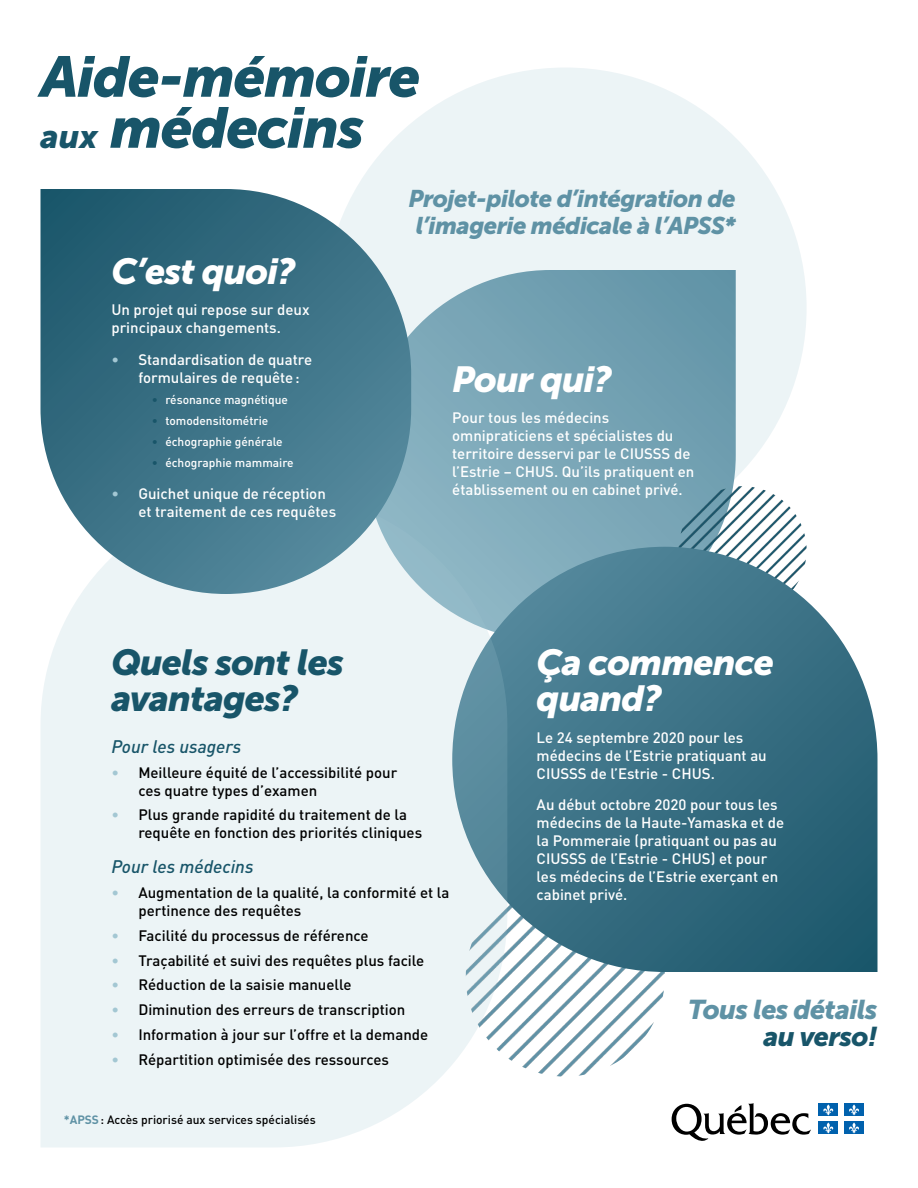
<style>
.page{position:relative;width:918px;height:1188px;background:#fff}
.page>*{position:absolute;margin:0;border:0;box-sizing:border-box;transform-origin:0 0}
.t1{font:italic 57px/51px "Museo Sans 900";letter-spacing:-.025em;color:#185569}
.t2{font:italic 36px/36px "Museo Sans 900";letter-spacing:-.025em;color:#fff}
.t3{font:italic 36px/36px "Museo Sans 900";letter-spacing:-.025em;color:#185569}
.t4{font:italic 27px "Museo Sans 900";letter-spacing:-.025em;color:#5f92a5}
.t5{font:italic 27px "Museo Sans 900";letter-spacing:-.025em;color:#185569}
.t6{font:italic 24px/27px "Museo Sans 900";letter-spacing:-.025em;color:#5f92a5;text-align:center}
.t7{font:italic 500 18px "DIN";color:#185569}
.t8{font:500 15px/18px "DIN";color:#fff}
.t9{font:500 15px/18px "DIN";color:#000}
.t10{font:500 12px "DIN";color:#fff}
.t11{font:500 12px "DIN";color:#000}
.s1{font-size:33px}
.s2{color:#a3c7d3}
.s3{color:#185569}
.s4{font-weight:700;color:#5f92a5}
</style>
<div class="page">
<svg style="left:325px;top:68px;width:482px;height:409px;fill:#ecf4f6"></svg>
<svg style="left:672px;top:1103px;width:139px;height:38px"></svg>
<div style="left:818px;top:1104px;width:20px;height:12px;background:#0061ad"></div>
<svg style="left:823px;top:1104px;width:11px;height:11px"></svg>
<div style="left:844px;top:1104px;width:20px;height:12px;background:#0061ad"></div>
<svg style="left:849px;top:1104px;width:10px;height:11px"></svg>
<div style="left:818px;top:1122px;width:20px;height:12px;background:#0061ad"></div>
<svg style="left:823px;top:1122px;width:11px;height:11px"></svg>
<div style="left:844px;top:1122px;width:20px;height:12px;background:#0061ad"></div>
<svg style="left:849px;top:1122px;width:10px;height:11px"></svg>
<img style="left:466px;top:878px;width:199px;height:199px;border-radius:100px">
<svg style="left:377px;top:270px;width:359px;height:304px;background:#7ba7b7"></svg>
<img style="left:678px;top:486px;width:129px;height:128px;border-radius:64px">
<svg style="left:452px;top:547px;width:426px;height:425px;background:#4b7d8f"></svg>
<div style="left:40px;top:492px;width:467px;height:656px;background:#ecf4f6;border-radius:233px"></div>
<svg style="left:40px;top:189px;width:371px;height:405px;background:#3c7387"></svg>
<h1 class="t1" style="left:40px;top:51px;width:382px">Aide-mémoire <span class="s1">aux</span> médecins</h1>
<h2 class="t2" style="left:111px;top:253px;width:185px">C’est quoi?</h2>
<p class="t8" style="left:111px;top:300px;width:200px">Un projet qui repose sur deux principaux changements.</p>
<p class="t8" style="left:138px;top:350px;width:175px;text-indent:-27px"><span class="s2">•</span> Standardisation de quatre formulaires de requête:</p>
<p class="t10" style="left:152px;top:392px;width:138px"><span class="s3">•</span> résonance magnétique</p>
<p class="t10" style="left:152px;top:413px;width:118px"><span class="s3">•</span> tomodensitométrie</p>
<p class="t10" style="left:152px;top:434px;width:132px"><span class="s3">•</span> échographie générale</p>
<p class="t10" style="left:152px;top:455px;width:143px"><span class="s3">•</span> échographie mammaire</p>
<p class="t8" style="left:138px;top:484px;width:199px;text-indent:-27px"><span class="s2">•</span> Guichet unique de réception et traitement de ces requêtes</p>
<h3 class="t6" style="left:409px;top:185px;width:329px">Projet-pilote d’intégration de l’imagerie médicale à l’APSS*</h3>
<h2 class="t2" style="left:452px;top:361px;width:161px">Pour qui?</h2>
<p class="t8" style="left:452px;top:408px;width:244px">Pour tous les médecins omnipraticiens et spécialistes du territoire desservi par le CIUSSS de l’Estrie – CHUS. Qu’ils pratiquent en établissement ou en cabinet privé.</p>
<h2 class="t3" style="left:111px;top:644px;width:234px">Quels sont les avantages?</h2>
<p class="t7" style="left:111px;top:735px;width:132px">Pour les usagers</p>
<p class="t9" style="left:138px;top:763px;width:261px;text-indent:-27px"><span class="s2">•</span> Meilleure équité de l’accessibilité pour ces quatre types d’examen</p>
<p class="t9" style="left:138px;top:805px;width:285px;text-indent:-27px"><span class="s2">•</span> Plus grande rapidité du traitement de la requête en fonction des priorités cliniques</p>
<p class="t7" style="left:111px;top:856px;width:144px">Pour les médecins</p>
<p class="t9" style="left:138px;top:883px;width:313px;text-indent:-27px"><span class="s2">•</span> Augmentation de la qualité, la conformité et la pertinence des requêtes</p>
<p class="t9" style="left:111px;top:926px;width:259px"><span class="s2">•</span> Facilité du processus de référence</p>
<p class="t9" style="left:111px;top:951px;width:314px"><span class="s2">•</span> Traçabilité et suivi des requêtes plus facile</p>
<p class="t9" style="left:111px;top:976px;width:242px"><span class="s2">•</span> Réduction de la saisie manuelle</p>
<p class="t9" style="left:111px;top:1000px;width:296px"><span class="s2">•</span> Diminution des erreurs de transcription</p>
<p class="t9" style="left:111px;top:1025px;width:318px"><span class="s2">•</span> Information à jour sur l’offre et la demande</p>
<p class="t9" style="left:111px;top:1050px;width:279px"><span class="s2">•</span> Répartition optimisée des ressources</p>
<p class="t11" style="left:64px;top:1112px;width:253px"><span class="s4">*APSS</span>: Accès priorisé aux services spécialisés</p>
<h2 class="t2" style="left:537px;top:644px;width:239px">Ça commence quand?</h2>
<p class="t8" style="left:537px;top:728px;width:232px">Le 24 septembre 2020 pour les médecins de l’Estrie pratiquant au<br>CIUSSS de l’Estrie - CHUS.</p>
<p class="t8" style="left:537px;top:795px;width:249px">Au début octobre 2020 pour tous les médecins de la Haute-Yamaska et de la Pommeraie (pratiquant ou pas au<br>CIUSSS de l’Estrie - CHUS) et pour les médecins de l’Estrie exerçant en cabinet privé.</p>
<h3 class="t4" style="left:688px;top:994px;width:191px">Tous les détails</h3>
<h3 class="t5" style="left:763px;top:1021px;width:116px">au verso !</h3>
</div>
